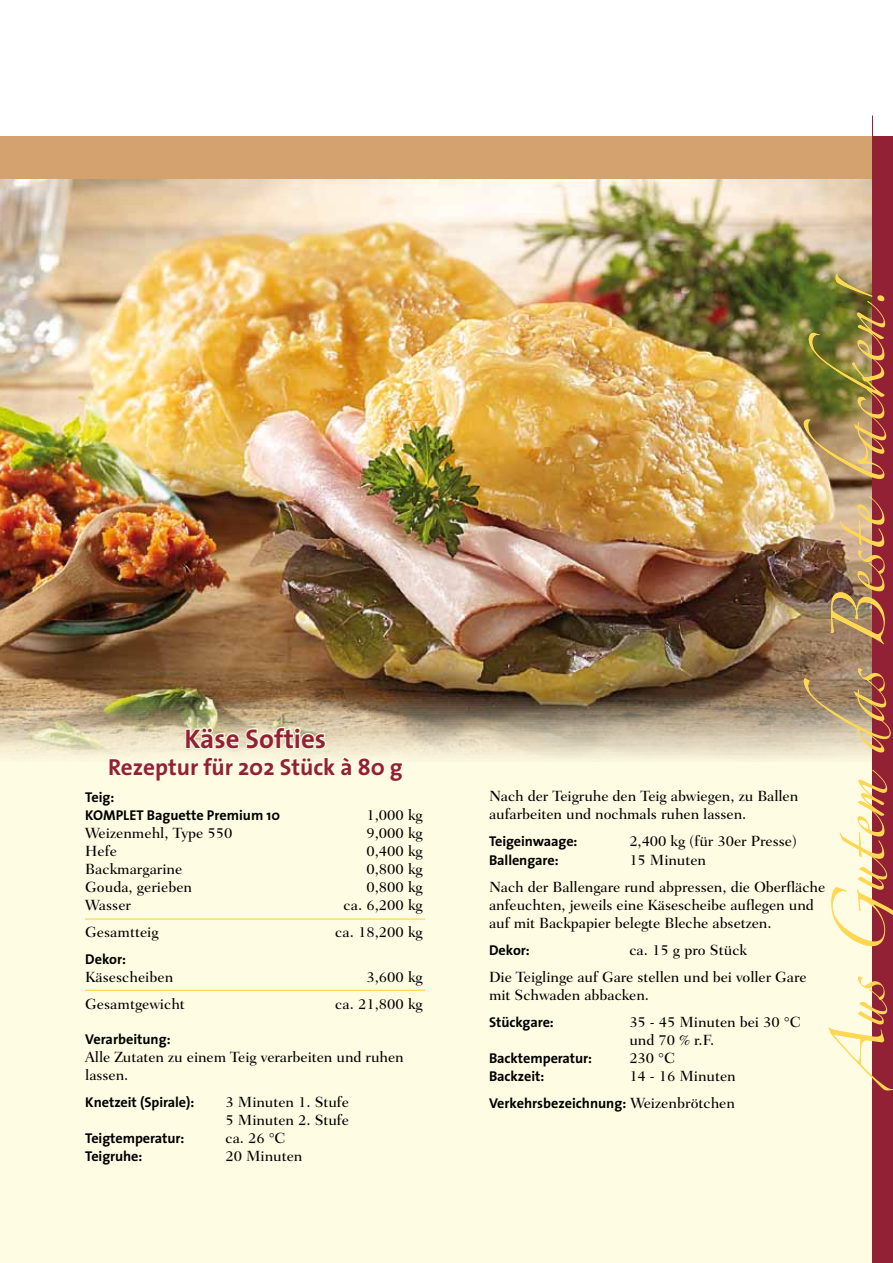
<style>
.page{position:relative;width:893px;height:1263px;background:#fff}
.page>*{position:absolute;margin:0;border:0;box-sizing:border-box;transform-origin:0 0}
.t1{font:700 27px "The Sans";color:#932136}
.t2{font:700 23.25px "The Sans";color:#932136}
.t3{font:500 15px/18px "Fairfield LH";letter-spacing:-.005em;color:#000}
.t4{font:700 14.25px/18px "The Sans";letter-spacing:-.005em;color:#000}
.s1{font-family:"Fairfield LH";font-weight:500;font-size:15px}
</style>
<div class="page">
<div style="left:0;top:174px;width:893px;height:1089px;background:#fffce4"></div>
<img style="left:0;top:179px;width:872px;height:580px">
<div style="left:0;top:136px;width:893px;height:43px;background:#d3a26e"></div>
<div style="left:872px;top:136px;width:21px;height:1127px;background:#932136"></div>
<svg style="left:828px;top:976px;width:65px;height:114px"></svg>
<svg style="left:831px;top:770px;width:62px;height:176px"></svg>
<svg style="left:804px;top:668px;width:87px;height:84px"></svg>
<svg style="left:830px;top:496px;width:55px;height:148px"></svg>
<img style="left:804px;top:274px;width:82px;height:205px">
<svg style="left:872px;top:116px;width:1px;height:20px"></svg>
<svg style="left:107px;top:726px;width:297px;height:33px"></svg>
<hr style="left:85px;top:918px;width:340px;height:2px;background:#ffd853">
<hr style="left:85px;top:990px;width:340px;height:1px;background:#ffd853">
<h1 class="t1" style="left:185px;top:716px;width:143px">Käse Softies</h1>
<h2 class="t2" style="left:108px;top:747px;width:296px">Rezeptur für 202 Stück à 80 g</h2>
<p class="t4" style="left:85px;top:788px;width:196px">Teig:<br>KOMPLET Baguette Premium 10</p>
<p class="t3" style="left:366px;top:806px;width:58px">1,000 kg</p>
<p class="t3" style="left:85px;top:824px;width:149px">Weizenmehl, Type 550</p>
<p class="t3" style="left:366px;top:824px;width:58px">9,000 kg</p>
<p class="t3" style="left:85px;top:842px;width:33px">Hefe</p>
<p class="t3" style="left:366px;top:842px;width:58px">0,400 kg</p>
<p class="t3" style="left:85px;top:860px;width:99px">Backmargarine</p>
<p class="t3" style="left:366px;top:860px;width:58px">0,800 kg</p>
<p class="t3" style="left:85px;top:878px;width:108px">Gouda, gerieben</p>
<p class="t3" style="left:366px;top:878px;width:58px">0,800 kg</p>
<p class="t3" style="left:85px;top:896px;width:47px">Wasser</p>
<p class="t3" style="left:344px;top:896px;width:81px">ca. 6,200 kg</p>
<p class="t3" style="left:85px;top:923px;width:75px">Gesamtteig</p>
<p class="t3" style="left:335px;top:923px;width:89px">ca. 18,200 kg</p>
<p class="t4" style="left:85px;top:950px;width:42px">Dekor:</p>
<p class="t3" style="left:85px;top:968px;width:90px">Käsescheiben</p>
<p class="t3" style="left:366px;top:968px;width:58px">3,600 kg</p>
<p class="t3" style="left:85px;top:995px;width:101px">Gesamtgewicht</p>
<p class="t3" style="left:335px;top:995px;width:89px">ca. 21,800 kg</p>
<p class="t4" style="left:85px;top:1030px;width:87px">Verarbeitung:</p>
<p class="t3" style="left:85px;top:1048px;width:320px">Alle Zutaten zu einem Teig verarbeiten und ruhen lassen.</p>
<p class="t4" style="left:85px;top:1093px;width:111px">Knetzeit (Spirale):</p>
<p class="t3" style="left:226px;top:1093px;width:125px">3 Minuten 1. Stufe<br>5 Minuten 2. Stufe</p>
<p class="t4" style="left:85px;top:1129px;width:100px">Teigtemperatur:</p>
<p class="t3" style="left:226px;top:1129px;width:62px">ca. 26 °C</p>
<p class="t4" style="left:85px;top:1147px;width:59px">Teigruhe:</p>
<p class="t3" style="left:226px;top:1147px;width:78px">20 Minuten</p>
<p class="t3" style="left:489px;top:787px;width:311px">Nach der Teigruhe den Teig abwiegen, zu Ballen aufarbeiten und nochmals ruhen lassen.</p>
<p class="t4" style="left:489px;top:832px;width:90px">Teigeinwaage:</p>
<p class="t3" style="left:629px;top:832px;width:169px">2,400 kg (für 30er Presse)</p>
<p class="t4" style="left:489px;top:850px;width:71px">Ballengare:</p>
<p class="t3" style="left:489px;top:846px;width:338px;line-height:27px;text-indent:140px">15 Minuten<br>Nach der Ballengare rund abpressen, die Oberfläche</p>
<p class="t3" style="left:489px;top:895px;width:326px">anfeuchten, jeweils eine Käsescheibe auflegen und auf mit Backpapier belegte Bleche absetzen.</p>
<p class="t4" style="left:489px;top:940px;width:42px">Dekor:</p>
<p class="t3" style="left:489px;top:936px;width:319px;line-height:27px;text-indent:140px">ca. 15 g pro Stück<br>Die Teiglinge auf Gare stellen und bei voller Gare</p>
<p class="t3" style="left:489px;top:985px;width:162px">mit Schwaden abbacken.</p>
<p class="t4" style="left:489px;top:1012px;width:66px">Stückgare:</p>
<p class="t3" style="left:629px;top:1012px;width:173px">35 - 45 Minuten bei 30 °C und 70 % r.F.</p>
<p class="t4" style="left:489px;top:1048px;width:105px">Backtemperatur:</p>
<p class="t3" style="left:629px;top:1048px;width:47px">230 °C</p>
<p class="t4" style="left:489px;top:1066px;width:57px">Backzeit:</p>
<p class="t3" style="left:629px;top:1066px;width:108px">14 - 16 Minuten</p>
<p class="t4" style="left:489px;top:1093px;width:248px">Verkehrsbezeichnung: <span class="s1">Weizenbrötchen</span></p>
</div>
